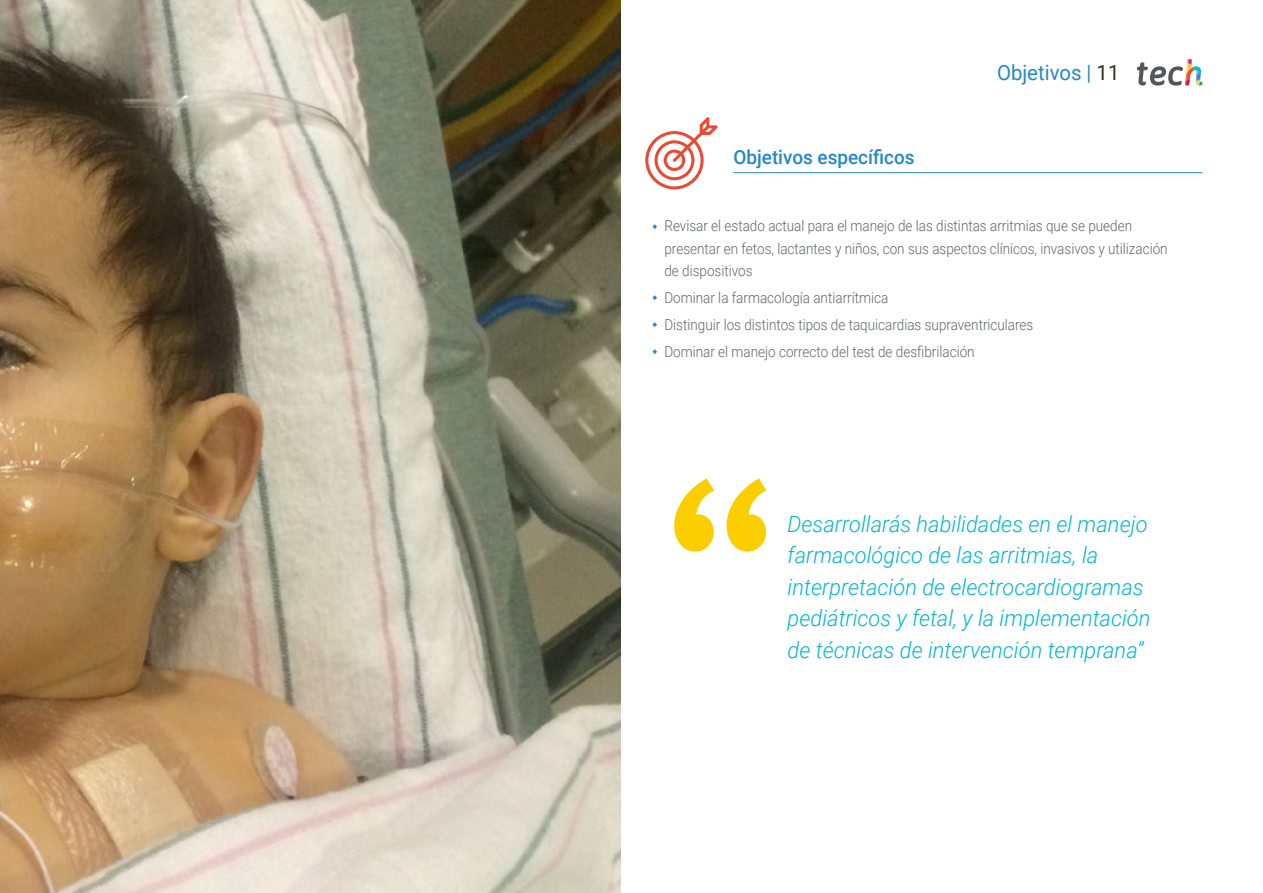
<style>
.page{position:relative;width:1263px;height:893px;background:#fff}
.page>*{position:absolute;margin:0;border:0;box-sizing:border-box;transform-origin:0 0}
.t1{font:italic 300 22.5px/31.5px "Roboto";color:#00b7d1}
.t2{font:21px "Roboto";color:#2488c9}
.t3{font:500 19.5px "Roboto";color:#2488c9}
.t4{font:300 15px/22.5px "Roboto";color:#61646a;scale:.9 1}
.s1{color:#312e20}
</style>
<div class="page">
<hr style="left:733px;top:172px;width:469px;height:1px;background:#2488c9">
<svg style="left:645px;top:117px;width:73px;height:72px"></svg>
<svg style="left:674px;top:478px;width:92px;height:74px"></svg>
<img style="left:0;top:0;width:621px;height:893px">
<svg style="left:1137px;top:59px;width:65px;height:27px"></svg>
<h3 class="t3" style="left:733px;top:144px;width:183px">Objetivos específicos</h3>
<h2 class="t2" style="left:997px;top:57px;width:124px">Objetivos | <span class="s1">11</span></h2>
<p class="t4" style="left:664px;top:214px;width:561px">Revisar el estado actual para el manejo de las distintas arritmias que se pueden presentar en fetos, lactantes y niños, con sus aspectos clínicos, invasivos y utilización de dispositivos</p>
<p class="t4" style="left:664px;top:284px;width:411px;line-height:26.7px">Dominar la farmacología antiarrítmica<br>Distinguir los distintos tipos de taquicardias supraventriculares<br>Dominar el manejo correcto del test de desfibrilación</p>
<h1 class="t1" style="left:788px;top:507px;width:364px">Desarrollarás habilidades en el manejo farmacológico de las arritmias, la interpretación de electrocardiogramas pediátricos y fetal, y la implementación de técnicas de intervención temprana”</h1>
</div>
